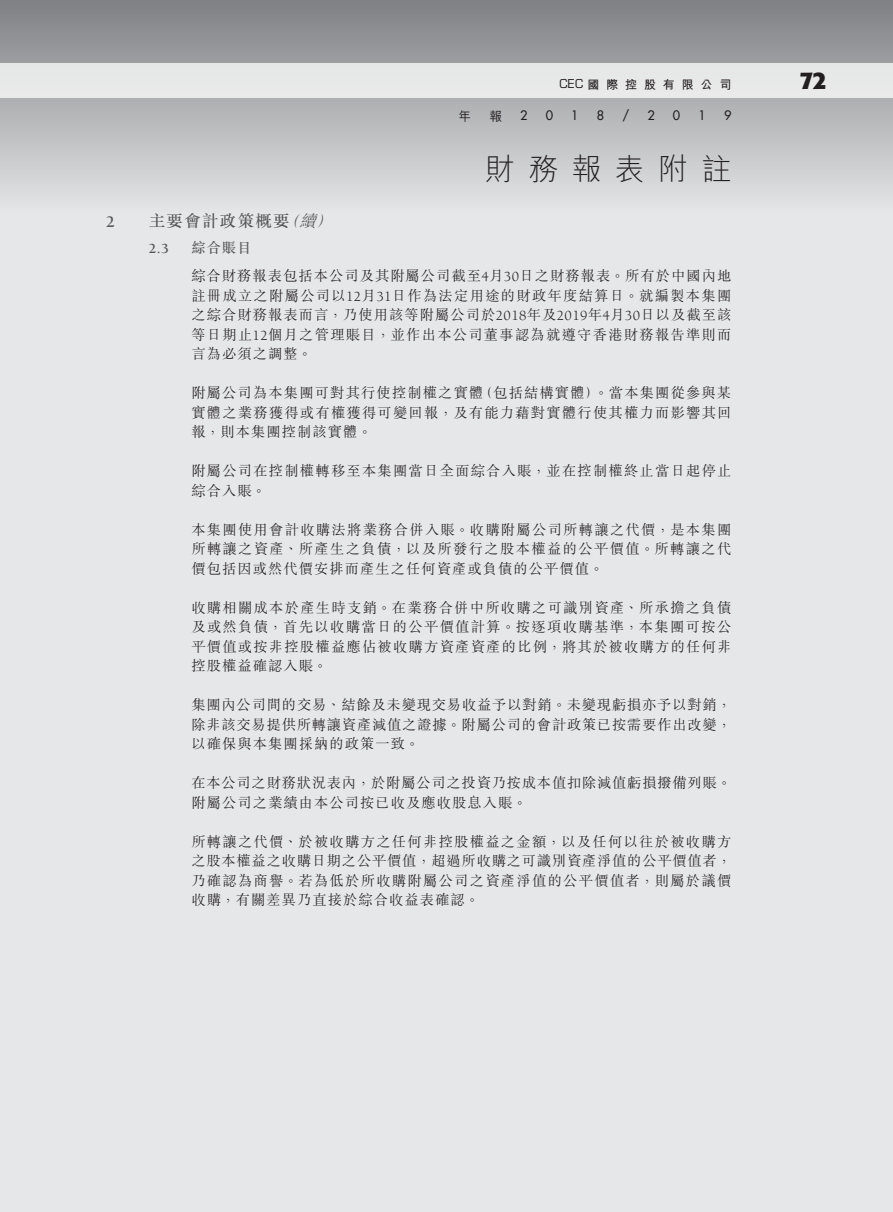
<style>
.page{position:relative;width:893px;height:1212px;background:#e6e7e9}
.page>*{position:absolute;margin:0;border:0;box-sizing:border-box;transform-origin:0 0}
.t1{font:300 30px "M Hei HK";letter-spacing:.44em;color:#231f20}
.t2{font:700 24px "Formata";color:#231f20}
.t3{font:500 16.5px "M Sung HK";letter-spacing:.075em;color:#57585a}
.t4{font:700 16.5px "Berkeley Std";color:#57585a}
.t5{font:300 14.25px/19.5px "M Sung HK";letter-spacing:.075em;color:#231f20;text-align:justify}
.t6{font:300 14.25px/19.5px "M Sung HK";letter-spacing:.055em;color:#231f20}
.t7{font:700 14.25px "Berkeley Std";color:#57585a}
.t8{font:500 12.75px "Futura Std";color:#231f20}
.t9{font:500 12.75px "M Hei HK";color:#231f20}
.t10{font:700 12px "M Hei HK";letter-spacing:.57em;color:#231f20}
.s1{font-family:"Eurostile LT Std";font-weight:400}
.s2{font-weight:300;font-style:italic}
.s3{font-weight:500;color:#57585a}
.s4{font-family:"Berkeley Std";font-weight:400}
</style>
<div class="page">
<svg style="left:0;top:0;width:893px;height:193px;background:#aeafb2"></svg>
<div style="left:0;top:64px;width:893px;height:34px;background:#e8e8e9"></div>
<p class="t10" style="left:560px;top:76px;width:173px"><span class="s1">CEC</span> 國際控股有限公司</p>
<p class="t9" style="left:459px;top:107px;width:14px">年</p>
<p class="t9" style="left:489px;top:107px;width:14px">報</p>
<p class="t8" style="left:520px;top:108px;width:9px">2</p>
<p class="t8" style="left:546px;top:108px;width:9px">0</p>
<p class="t8" style="left:571px;top:108px;width:9px">1</p>
<p class="t8" style="left:597px;top:108px;width:9px">8</p>
<p class="t8" style="left:622px;top:108px;width:9px">/</p>
<p class="t8" style="left:647px;top:108px;width:9px">2</p>
<p class="t8" style="left:673px;top:108px;width:9px">0</p>
<p class="t8" style="left:698px;top:108px;width:9px">1</p>
<p class="t8" style="left:724px;top:108px;width:9px">9</p>
<h1 class="t1" style="left:485px;top:148px;width:248px">財務報表附註</h1>
<p class="t4" style="left:106px;top:213px;width:10px">2</p>
<p class="t3" style="left:149px;top:210px;width:191px">主要會計政策概要<span class="s2">（續）</span></p>
<p class="t7" style="left:149px;top:241px;width:21px">2.3</p>
<p class="t5" style="left:191px;top:233px;width:541px;line-height:28px"><span class="s3">綜合賬目<br></span>綜合財務報表包括本公司及其附屬公司截至<span class="s4">4</span>月<span class="s4">30</span>日之財務報表。所有於中國內地</p>
<p class="t5" style="left:191px;top:285px;width:542px">註冊成立之附屬公司以<span class="s4">12</span>月<span class="s4">31</span>日作為法定用途的財政年度結算日。就編製本集團之綜合財務報表而言，乃使用該等附屬公司於<span class="s4">2018</span>年及<span class="s4">2019</span>年<span class="s4">4</span>月<span class="s4">30</span>日以及截至該等日期止<span class="s4">12</span>個月之管理賬目，並作出本公司董事認為就遵守香港財務報告準則而言為必須之調整。</p>
<p class="t5" style="left:191px;top:383px;width:542px">附屬公司為本集團可對其行使控制權之實體（包括結構實體）。當本集團從參與某實體之業務獲得或有權獲得可變回報，及有能力藉對實體行使其權力而影響其回報，則本集團控制該實體。</p>
<p class="t5" style="left:191px;top:461px;width:542px">附屬公司在控制權轉移至本集團當日全面綜合入賬，並在控制權終止當日起停止綜合入賬。</p>
<p class="t5" style="left:191px;top:519px;width:542px">本集團使用會計收購法將業務合併入賬。收購附屬公司所轉讓之代價，是本集團所轉讓之資產、所產生之負債，以及所發行之股本權益的公平價值。所轉讓之代價包括因或然代價安排而產生之任何資產或負債的公平價值。</p>
<p class="t5" style="left:191px;top:597px;width:542px">收購相關成本於產生時支銷。在業務合併中所收購之可識別資產、所承擔之負債及或然負債，首先以收購當日的公平價值計算。按逐項收購基準，本集團可按公平價值或按非控股權益應佔被收購方資產資產的比例，將其於被收購方的任何非控股權益確認入賬。</p>
<p class="t5" style="left:191px;top:695px;width:542px">集團內公司間的交易、結餘及未變現交易收益予以對銷。未變現虧損亦予以對銷，除非該交易提供所轉讓資產減值之證據。附屬公司的會計政策已按需要作出改變，以確保與本集團採納的政策一致。</p>
<p class="t6" style="left:191px;top:773px;width:542px">在本公司之財務狀況表內，於附屬公司之投資乃按成本值扣除減值虧損撥備列賬。附屬公司之業績由本公司按已收及應收股息入賬。</p>
<p class="t5" style="left:191px;top:831px;width:542px">所轉讓之代價、於被收購方之任何非控股權益之金額，以及任何以往於被收購方之股本權益之收購日期之公平價值，超過所收購之可識別資產淨值的公平價值者，乃確認為商譽。若為低於所收購附屬公司之資產淨值的公平價值者，則屬於議價收購，有關差異乃直接於綜合收益表確認。</p>
<h2 class="t2" style="left:799px;top:66px;width:29px">72</h2>
</div>
